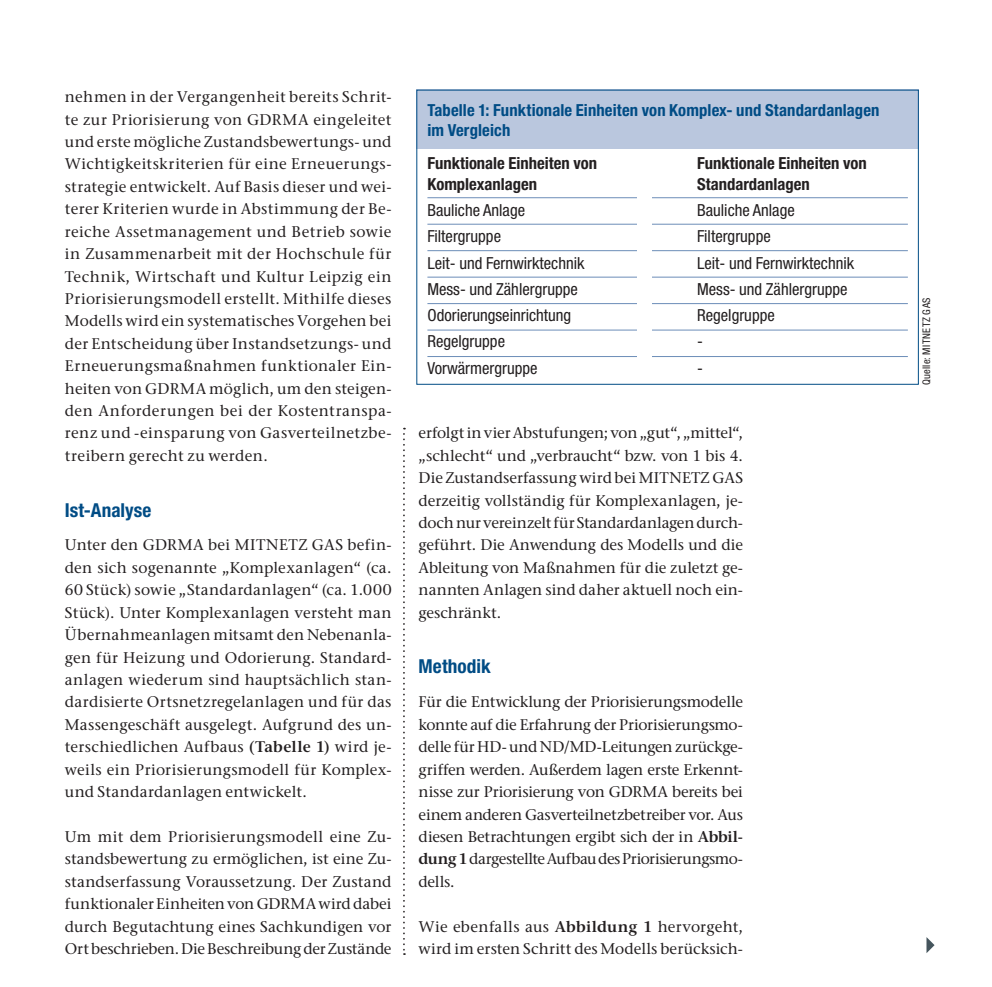
<style>
.page{position:relative;width:992px;height:987px;background:#fff}
.page>*{position:absolute;margin:0;border:0;box-sizing:border-box;transform-origin:0 0}
.t1{font:700 condensed 19.25px "Helvetica Neue LT Std";letter-spacing:.005em;color:#004c85}
.t2{font:condensed 16.62px "Helvetica Neue LT Std";color:#231f20}
.t3{font:700 condensed 16.62px "Helvetica Neue LT Std";color:#231f20}
.t4{font:700 condensed 16.62px/19.2px "Helvetica Neue LT Std";letter-spacing:.005em;color:#004c85}
.t5{font:500 15.4px/22.4px "Stone Serif ITC Pro";letter-spacing:.005em;color:#231f20;text-align:justify}
.t6{font:condensed 10.5px "Helvetica Neue LT Std";letter-spacing:.035em;color:#231f20}
.s1{font-weight:600}
</style>
<div class="page">
<svg style="left:403px;top:427px;width:2px;height:527px"></svg>
<svg style="left:926px;top:937px;width:8px;height:16px"></svg>
<div style="left:416px;top:90px;width:502px;height:59px;background:#bac7de"></div>
<hr style="left:427px;top:277px;width:480px;height:1px;background:#6c8db8">
<hr style="left:427px;top:197px;width:480px;height:1px;background:#6c8db8">
<hr style="left:427px;top:303px;width:480px;height:1px;background:#6c8db8">
<hr style="left:427px;top:224px;width:480px;height:1px;background:#6c8db8">
<hr style="left:427px;top:329px;width:480px;height:1px;background:#6c8db8">
<hr style="left:427px;top:250px;width:480px;height:1px;background:#6c8db8">
<hr style="left:427px;top:356px;width:480px;height:1px;background:#6c8db8">
<div style="left:637px;top:155px;width:15px;height:214px;background:#fff"></div>
<p class="t5" style="left:65px;top:86px;width:328px">nehmen in der Vergangenheit bereits Schrit&shy;te zur Priorisierung von GDRMA eingeleitet und erste mögliche Zustandsbewertungs- und Wichtigkeitskriterien für eine Erneuerungs&shy;strategie entwickelt. Auf Basis dieser und wei&shy;terer Kriterien wurde in Abstimmung der Be&shy;reiche Assetmanagement und Betrieb sowie in Zusammenarbeit mit der Hochschule für Technik, Wirtschaft und Kultur Leipzig ein Priorisierungsmodell erstellt. Mithilfe dieses Modells wird ein systematisches Vorgehen bei der Entscheidung über Instandsetzungs- und Erneuerungsmaßnahmen funktionaler Ein&shy;heiten von GDRMA möglich, um den steigen&shy;den Anforderungen bei der Kostentranspa&shy;renz und -einsparung von Gasverteilnetzbe&shy;treibern gerecht zu werden.</p>
<p class="t1" style="left:65px;top:498px;width:88px">Ist-Analyse</p>
<p class="t5" style="left:65px;top:534px;width:328px">Unter den GDRMA bei MITNETZ GAS befin&shy;den sich sogenannte „Komplexanlagen“ (ca.<br>60 Stück) sowie „Standardanlagen“ (ca. 1.000<br>Stück). Unter Komplexanlagen versteht man Übernahmeanlagen mitsamt den Nebenanla&shy;gen für Heizung und Odorierung. Standard&shy;anlagen wiederum sind hauptsächlich stan&shy;dardisierte Ortsnetzregelanlagen und für das Massengeschäft ausgelegt. Aufgrund des un&shy;terschiedlichen Aufbaus <span class="s1">(Tabelle 1)</span> wird je&shy;weils ein Priorisierungsmodell für Komplex&shy;und Standardanlagen entwickelt.</p>
<p class="t5" style="left:65px;top:825px;width:328px">Um mit dem Priorisierungsmodell eine Zu&shy;standsbewertung zu ermöglichen, ist eine Zu&shy;standserfassung Voraussetzung. Der Zustand funktionaler Einheiten von GDRMA wird dabei durch Begutachtung eines Sachkundigen vor Ort beschrieben. Die Beschreibung der Zustände</p>
<p class="t4" style="left:427px;top:101px;width:453px">Tabelle 1: Funktionale Einheiten von Komplex- und Standardanlagen im Vergleich</p>
<p class="t3" style="left:427px;top:153px;width:171px">Funktionale Einheiten von</p>
<p class="t3" style="left:697px;top:153px;width:171px">Funktionale Einheiten von</p>
<p class="t3" style="left:427px;top:174px;width:111px">Komplexanlagen</p>
<p class="t3" style="left:697px;top:174px;width:114px">Standardanlagen</p>
<p class="t2" style="left:427px;top:200px;width:99px">Bauliche Anlage</p>
<p class="t2" style="left:697px;top:200px;width:99px">Bauliche Anlage</p>
<p class="t2" style="left:427px;top:227px;width:75px">Filtergruppe</p>
<p class="t2" style="left:697px;top:227px;width:75px">Filtergruppe</p>
<p class="t2" style="left:427px;top:253px;width:158px">Leit- und Fernwirktechnik</p>
<p class="t2" style="left:697px;top:253px;width:158px">Leit- und Fernwirktechnik</p>
<p class="t2" style="left:427px;top:279px;width:152px">Mess- und Zählergruppe</p>
<p class="t2" style="left:697px;top:279px;width:152px">Mess- und Zählergruppe</p>
<p class="t2" style="left:427px;top:305px;width:145px">Odorierungseinrichtung</p>
<p class="t2" style="left:697px;top:305px;width:79px">Regelgruppe</p>
<p class="t2" style="left:427px;top:332px;width:79px">Regelgruppe</p>
<p class="t2" style="left:697px;top:332px;width:7px">-</p>
<p class="t2" style="left:427px;top:358px;width:112px">Vorwärmergruppe</p>
<p class="t2" style="left:697px;top:358px;width:7px">-</p>
<p class="t5" style="left:418px;top:422px;width:326px">erfolgt in vier Abstufungen; von „gut“, „mittel“, „schlecht“ und „verbraucht“ bzw. von 1 bis 4.<br>Die Zustandserfassung wird bei MITNETZ GAS derzeitig vollständig für Komplexanlagen, je&shy;doch nur vereinzelt für Standardanlagen durch&shy;geführt. Die Anwendung des Modells und die Ableitung von Maßnahmen für die zuletzt ge&shy;nannten Anlagen sind daher aktuell noch ein&shy;geschränkt.</p>
<p class="t1" style="left:418px;top:654px;width:73px">Methodik</p>
<p class="t5" style="left:418px;top:690px;width:326px">Für die Entwicklung der Priorisierungsmodelle konnte auf die Erfahrung der Priorisierungsmo&shy;delle für HD- und ND/MD-Leitungen zurückge&shy;griffen werden. Außerdem lagen erste Erkennt&shy;nisse zur Priorisierung von GDRMA bereits bei einem anderen Gasverteilnetzbetreiber vor. Aus diesen Betrachtungen ergibt sich der in <span class="s1">Abbil&shy;dung 1</span> dargestellte Aufbau des Priorisierungsmo&shy;dells.</p>
<p class="t5" style="left:418px;top:914px;width:326px">Wie ebenfalls aus <span class="s1">Abbildung 1</span> hervorgeht, wird im ersten Schritt des Modells berücksich-</p>
<p class="t6" style="left:919px;top:384px;width:89px;rotate:-90deg">Quelle: MITNETZ GAS</p>
</div>
